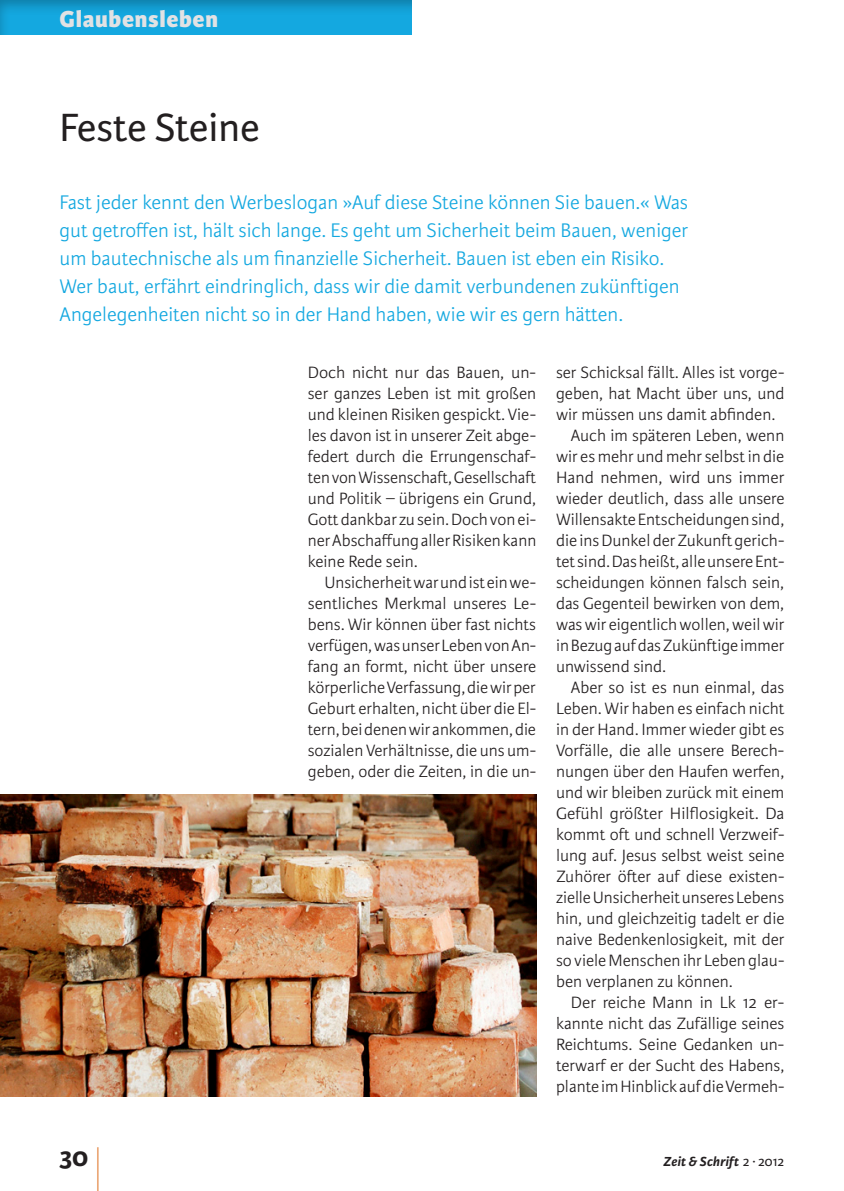
<style>
.page{position:relative;width:844px;height:1191px;background:#fff}
.page>*{position:absolute;margin:0;border:0;box-sizing:border-box;transform-origin:0 0}
.t1{font:300 59.5px "Karmina Sans Basic";color:#df7427;scale:.29 1}
.Artikelüberschrift{font:42px "Karmina Sans Basic";color:#231f20}
.t2{font:700 28px "Karmina Sans Basic";color:#231f20}
.H_Balken{font:800 24.5px "Karmina Sans Basic";letter-spacing:.025em;color:#e1e2e4}
.Introtext{font:300 21px/28px "Karmina Sans Basic";color:#14a8e0}
.Body{font:300 17.5px/21px "Karmina Sans Basic";color:#231f20;text-align:justify}
.Body_nach_Titel{font:300 17.5px/21px "Karmina Sans Basic";color:#231f20;text-align:justify}
.t3{font:italic 700 14px "Karmina Sans Basic";letter-spacing:.015em;color:#231f20}
.s1{font-weight:400;font-style:normal}
</style>
<div class="page">
<div style="left:0;top:0;width:413px;height:35px;background:#231f20;opacity:.3"></div>
<img style="left:0;top:794px;width:536px;height:302px">
<p class="H_Balken" style="left:60px;top:4px;width:160px">Glaubensleben</p>
<p class="Artikelüberschrift" style="left:60px;top:104px;width:202px">Feste Steine</p>
<p class="Introtext" style="left:60px;top:189px;width:630px">Fast jeder kennt den Werbeslogan »Auf diese Steine können Sie bauen.« Was gut getroffen ist, hält sich lange. Es geht um Sicherheit beim Bauen, weniger um bautechnische als um finanzielle Sicherheit. Bauen ist eben ein Risiko.<br>Wer baut, erfährt eindringlich, dass wir die damit verbundenen zukünftigen Angelegenheiten nicht so in der Hand haben, wie wir es gern hätten.</p>
<p class="Body_nach_Titel" style="left:308px;top:362px;width:230px">Doch nicht nur das Bauen, un&shy;ser ganzes Leben ist mit großen und kleinen Risiken gespickt. Vie&shy;les davon ist in unserer Zeit abge&shy;federt durch die Errungenschaf&shy;ten von Wissenschaft, Gesellschaft und Politik – übrigens ein Grund, Gott dankbar zu sein. Doch von ei&shy;ner Abschaffung aller Risiken kann keine Rede sein.</p>
<p class="Body" style="left:308px;top:572px;width:230px;text-indent:17px">Unsicherheit war und ist ein we&shy;sentliches Merkmal unseres Le&shy;bens. Wir können über fast nichts verfügen, was unser Leben von An&shy;fang an formt, nicht über unsere körperliche Verfassung, die wir per Geburt erhalten, nicht über die El&shy;tern, bei denen wir ankommen, die sozialen Verhältnisse, die uns um&shy;geben, oder die Zeiten, in die un-</p>
<p class="Body" style="left:556px;top:362px;width:230px">ser Schicksal fällt. Alles ist vorge&shy;geben, hat Macht über uns, und wir müssen uns damit abfinden.</p>
<p class="Body" style="left:556px;top:425px;width:230px;text-indent:15px">Auch im späteren Leben, wenn wir es mehr und mehr selbst in die Hand nehmen, wird uns immer wieder deutlich, dass alle unsere Willensakte Entscheidungen sind, die ins Dunkel der Zukunft gerich&shy;tet sind. Das heißt, alle unsere Ent&shy;scheidungen können falsch sein, das Gegenteil bewirken von dem, was wir eigentlich wollen, weil wir in Bezug auf das Zukünftige immer unwissend sind.</p>
<p class="Body" style="left:556px;top:677px;width:230px;text-indent:15px">Aber so ist es nun einmal, das Leben. Wir haben es einfach nicht in der Hand. Immer wieder gibt es Vorfälle, die alle unsere Berech&shy;nungen über den Haufen werfen, und wir bleiben zurück mit einem Gefühl größter Hilflosigkeit. Da kommt oft und schnell Verzweif&shy;lung auf. Jesus selbst weist seine Zuhörer öfter auf diese existen&shy;zielle Unsicherheit unseres Lebens hin, und gleichzeitig tadelt er die naive Bedenkenlosigkeit, mit der so viele Menschen ihr Leben glau&shy;ben verplanen zu können.</p>
<p class="Body" style="left:556px;top:992px;width:230px;text-indent:15px">Der reiche Mann in Lk 12 er&shy;kannte nicht das Zufällige seines Reichtums. Seine Gedanken un&shy;terwarf er der Sucht des Habens, plante im Hinblick auf die Vermeh-</p>
<h3 class="t2" style="left:60px;top:1141px;width:30px">30</h3>
<h1 class="t1" style="left:96px;top:1140px;width:17px">|</h1>
<p class="t3" style="left:663px;top:1153px;width:122px">Zeit &amp; Schrift <span class="s1">2 ∙ 2012</span></p>
</div>
